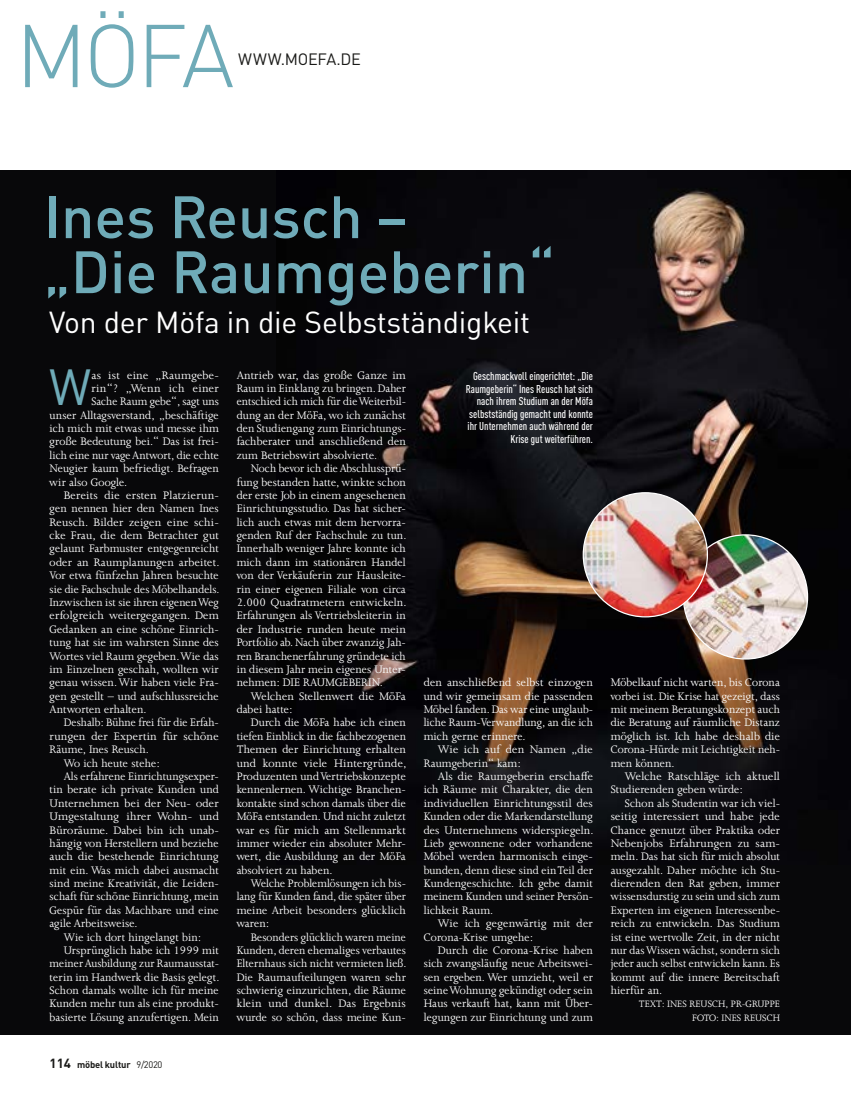
<style>
.page{position:relative;width:851px;height:1099px;background:#fff}
.page>*{position:absolute;margin:0;border:0;box-sizing:border-box;transform-origin:0 0}
.t1{font:300 87.5px "DIN Pro";color:#6fabb8}
.t2{font:500 58.75px/55px "DIN Pro";color:#6fabb8}
.t3{font:50.12px "DIN Pro";color:#6fabb8}
.t4{font:30px "DIN Pro";letter-spacing:-.005em;color:#fff}
.t5{font:16.25px "DIN Pro";letter-spacing:-.015em;color:#1a1a18}
.t6{font:12.5px/13.4px "Joanna MT Pro";color:#fff;text-align:justify}
.t7{font:500 condensed 11.25px/12.5px "DIN Pro";color:#fff;text-align:right}
.t8{font:10.62px/13.4px "Joanna MT Pro";color:#fff;text-align:right}
.t9{font:700 9.38px "DIN Pro";letter-spacing:-.02em;color:#1a1a18}
.s1{font-size:13.12px}
.s2{font-weight:400}
</style>
<div class="page">
<div style="left:0;top:170px;width:850px;height:864px;background:#08080a"></div>
<img style="left:362px;top:190px;width:462px;height:632px">
<img style="left:683px;top:535px;width:124px;height:124px;border-radius:62px">
<img style="left:583px;top:493px;width:124px;height:124px;border-radius:62px">
<h1 class="t1" style="left:15px;top:-12px;width:220px">MÖFA</h1>
<h3 class="t5" style="left:238px;top:47px;width:124px">WWW.MOEFA.DE</h3>
<h2 class="t2" style="left:44px;top:183px;width:513px">Ines Reusch –<br>„Die Raumgeberin“</h2>
<h3 class="t4" style="left:49px;top:299px;width:482px">Von der Möfa in die Selbstständigkeit</h3>
<h3 class="t3" style="left:49px;top:348px;width:44px">W</h3>
<p class="t6" style="left:91px;top:368px;width:129px">as ist eine „Raumgebe-</p>
<p class="t6" style="left:91px;top:381px;width:129px">rin“? „Wenn ich einer</p>
<p class="t6" style="left:91px;top:394px;width:129px">Sache Raum gebe“, sagt uns</p>
<p class="t6" style="left:50px;top:408px;width:171px">unser Alltagsverstand, „beschäftige</p>
<p class="t6" style="left:50px;top:421px;width:171px">ich mich mit etwas und messe ihm</p>
<p class="t6" style="left:50px;top:435px;width:171px">große Bedeutung bei.“ Das ist frei-</p>
<p class="t6" style="left:50px;top:448px;width:171px">lich eine nur vage Antwort, die echte</p>
<p class="t6" style="left:50px;top:461px;width:171px">Neugier kaum befriedigt. Befragen</p>
<p class="t6" style="left:50px;top:475px;width:79px">wir also Google.</p>
<p class="t6" style="left:64px;top:488px;width:157px">Bereits die ersten Platzierun-</p>
<p class="t6" style="left:50px;top:501px;width:171px">gen nennen hier den Namen Ines</p>
<p class="t6" style="left:50px;top:515px;width:171px">Reusch. Bilder zeigen eine schi-</p>
<p class="t6" style="left:50px;top:528px;width:171px">cke Frau, die dem Betrachter gut</p>
<p class="t6" style="left:50px;top:542px;width:171px">gelaunt Farbmuster entgegenreicht</p>
<p class="t6" style="left:50px;top:555px;width:171px">oder an Raumplanungen arbeitet.</p>
<p class="t6" style="left:50px;top:568px;width:171px">Vor etwa fünfzehn Jahren besuchte</p>
<p class="t6" style="left:50px;top:582px;width:171px">sie die Fachschule des Möbelhandels.</p>
<p class="t6" style="left:50px;top:595px;width:171px">Inzwischen ist sie ihren eigenen Weg</p>
<p class="t6" style="left:50px;top:608px;width:171px">erfolgreich weitergegangen. Dem</p>
<p class="t6" style="left:50px;top:622px;width:171px">Gedanken an eine schöne Einrich-</p>
<p class="t6" style="left:50px;top:635px;width:171px">tung hat sie im wahrsten Sinne des</p>
<p class="t6" style="left:50px;top:649px;width:171px">Wortes viel Raum gegeben. Wie das</p>
<p class="t6" style="left:50px;top:662px;width:171px">im Einzelnen geschah, wollten wir</p>
<p class="t6" style="left:50px;top:675px;width:171px">genau wissen. Wir haben viele Fra-</p>
<p class="t6" style="left:50px;top:689px;width:171px">gen gestellt – und aufschlussreiche</p>
<p class="t6" style="left:50px;top:702px;width:98px">Antworten erhalten.</p>
<p class="t6" style="left:64px;top:715px;width:156px">Deshalb: Bühne frei für die Erfah-</p>
<p class="t6" style="left:50px;top:729px;width:171px">rungen der Expertin für schöne</p>
<p class="t6" style="left:50px;top:742px;width:101px">Räume, Ines Reusch.</p>
<p class="t6" style="left:64px;top:756px;width:98px">Wo ich heute stehe:</p>
<p class="t6" style="left:64px;top:769px;width:157px">Als erfahrene Einrichtungsexper-</p>
<p class="t6" style="left:50px;top:782px;width:171px">tin berate ich private Kunden und</p>
<p class="t6" style="left:50px;top:796px;width:171px">Unternehmen bei der Neu- oder</p>
<p class="t6" style="left:50px;top:809px;width:171px">Umgestaltung ihrer Wohn- und</p>
<p class="t6" style="left:50px;top:822px;width:171px">Büroräume. Dabei bin ich unab-</p>
<p class="t6" style="left:50px;top:836px;width:171px">hängig von Herstellern und beziehe</p>
<p class="t6" style="left:50px;top:849px;width:171px">auch die bestehende Einrichtung</p>
<p class="t6" style="left:50px;top:863px;width:171px">mit ein. Was mich dabei ausmacht</p>
<p class="t6" style="left:50px;top:876px;width:171px">sind meine Kreativität, die Leiden-</p>
<p class="t6" style="left:50px;top:889px;width:171px">schaft für schöne Einrichtung, mein</p>
<p class="t6" style="left:50px;top:903px;width:171px">Gespür für das Machbare und eine</p>
<p class="t6" style="left:50px;top:916px;width:89px">agile Arbeitsweise.</p>
<p class="t6" style="left:64px;top:929px;width:139px">Wie ich dort hingelangt bin:</p>
<p class="t6" style="left:64px;top:943px;width:157px">Ursprünglich habe ich 1999 mit</p>
<p class="t6" style="left:50px;top:956px;width:171px">meiner Ausbildung zur Raumausstat-</p>
<p class="t6" style="left:50px;top:970px;width:171px">terin im Handwerk die Basis gelegt.</p>
<p class="t6" style="left:50px;top:983px;width:171px">Schon damals wollte ich für meine</p>
<p class="t6" style="left:50px;top:996px;width:171px">Kunden mehr tun als eine produkt-</p>
<p class="t6" style="left:50px;top:1010px;width:171px">basierte Lösung anzufertigen. Mein</p>
<p class="t9" style="left:50px;top:1056px;width:114px"><span class="s1">114</span> möbel kultur <span class="s2">9/2020</span></p>
<p class="t6" style="left:237px;top:368px;width:171px">Antrieb war, das große Ganze im Raum in Einklang zu bringen. Daher entschied ich mich für die Weiterbil&shy;dung an der MöFa, wo ich zunächst den Studiengang zum Einrichtungs&shy;fachberater und anschließend den zum Betriebswirt absolvierte.</p>
<p class="t6" style="left:237px;top:461px;width:171px;text-indent:14px">Noch bevor ich die Abschlussprü&shy;fung bestanden hatte, winkte schon der erste Job in einem angesehenen Einrichtungsstudio. Das hat sicher&shy;lich auch etwas mit dem hervorra&shy;genden Ruf der Fachschule zu tun.<br>Innerhalb weniger Jahre konnte ich mich dann im stationären Handel von der Verkäuferin zur Hausleite&shy;rin einer eigenen Filiale von circa 2.000 Quadratmetern entwickeln.<br>Erfahrungen als Vertriebsleiterin in der Industrie runden heute mein Portfolio ab. Nach über zwanzig Jah&shy;ren Branchenerfahrung gründete ich in diesem Jahr mein eigenes Unter&shy;nehmen: DIE RAUMGEBERIN.</p>
<p class="t6" style="left:237px;top:689px;width:171px;text-indent:14px">Welchen Stellenwert die MöFa dabei hatte:</p>
<p class="t6" style="left:237px;top:715px;width:171px;text-indent:14px">Durch die MöFa habe ich einen tiefen Einblick in die fachbezogenen Themen der Einrichtung erhalten und konnte viele Hintergründe, Produzenten und Vertriebskonzepte kennenlernen. Wichtige Branchen&shy;kontakte sind schon damals über die MöFa entstanden. Und nicht zuletzt war es für mich am Stellenmarkt immer wieder ein absoluter Mehr&shy;wert, die Ausbildung an der MöFa absolviert zu haben.</p>
<p class="t6" style="left:237px;top:876px;width:171px;text-indent:14px">Welche Problemlösungen ich bis&shy;lang für Kunden fand, die später über meine Arbeit besonders glücklich waren:</p>
<p class="t6" style="left:237px;top:929px;width:171px;text-indent:14px">Besonders glücklich waren meine Kunden, deren ehemaliges verbautes Elternhaus sich nicht vermieten ließ.<br>Die Raumaufteilungen waren sehr schwierig einzurichten, die Räume klein und dunkel. Das Ergebnis wurde so schön, dass meine Kun-</p>
<p class="t7" style="left:466px;top:369px;width:129px">Geschmackvoll eingerichtet: „Die<br>Raumgeberin“ Ines Reusch hat sich nach ihrem Studium an der Möfa selbstständig gemacht und konnte ihr Unternehmen auch während der<br>Krise gut weiterführen.</p>
<p class="t6" style="left:423px;top:675px;width:171px">den anschließend selbst einzogen und wir gemeinsam die passenden Möbel fanden. Das war eine unglaub&shy;liche Raum-Verwandlung, an die ich mich gerne erinnere.</p>
<p class="t6" style="left:423px;top:742px;width:171px;text-indent:14px">Wie ich auf den Namen „die<br>Raumgeberin“ kam:</p>
<p class="t6" style="left:423px;top:769px;width:171px;text-indent:14px">Als die Raumgeberin erschaffe ich Räume mit Charakter, die den individuellen Einrichtungsstil des Kunden oder die Markendarstellung des Unternehmens widerspiegeln.<br>Lieb gewonnene oder vorhandene Möbel werden harmonisch einge&shy;bunden, denn diese sind ein Teil der Kundengeschichte. Ich gebe damit meinem Kunden und seiner Persön&shy;lichkeit Raum.</p>
<p class="t6" style="left:423px;top:916px;width:171px;text-indent:14px">Wie ich gegenwärtig mit der<br>Corona-Krise umgehe:</p>
<p class="t6" style="left:423px;top:943px;width:171px;text-indent:14px">Durch die Corona-Krise haben sich zwangsläufig neue Arbeitswei&shy;sen ergeben. Wer umzieht, weil er seine Wohnung gekündigt oder sein Haus verkauft hat, kann mit Über&shy;legungen zur Einrichtung und zum</p>
<p class="t6" style="left:610px;top:675px;width:171px">Möbelkauf nicht warten, bis Corona vorbei ist. Die Krise hat gezeigt, dass mit meinem Beratungskonzept auch die Beratung auf räumliche Distanz möglich ist. Ich habe deshalb die Corona-Hürde mit Leichtigkeit neh&shy;men können.</p>
<p class="t6" style="left:610px;top:769px;width:171px;text-indent:14px">Welche Ratschläge ich aktuell<br>Studierenden geben würde:</p>
<p class="t6" style="left:610px;top:796px;width:171px;text-indent:14px">Schon als Studentin war ich viel&shy;seitig interessiert und habe jede Chance genutzt über Praktika oder Nebenjobs Erfahrungen zu sam&shy;meln. Das hat sich für mich absolut ausgezahlt. Daher möchte ich Stu&shy;dierenden den Rat geben, immer wissensdurstig zu sein und sich zum Experten im eigenen Interessenbe&shy;reich zu entwickeln. Das Studium ist eine wertvolle Zeit, in der nicht nur das Wissen wächst, sondern sich jeder auch selbst entwickeln kann. Es kommt auf die innere Bereitschaft hierfür an.</p>
<p class="t8" style="left:638px;top:997px;width:143px">TEXT: INES REUSCH, PR-GRUPPE<br>FOTO: INES REUSCH</p>
</div>
